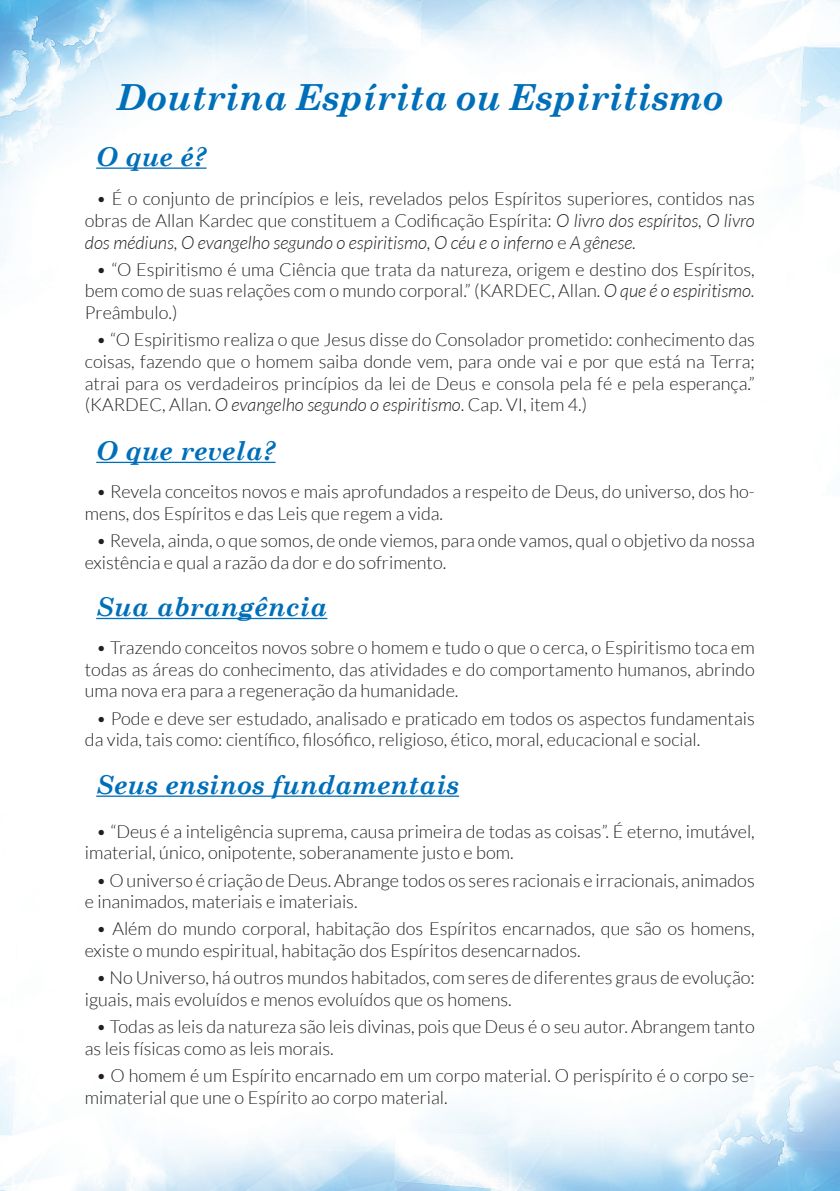
<style>
.page{position:relative;width:840px;height:1191px;background:#fff}
.page>*{position:absolute;margin:0;border:0;box-sizing:border-box;transform-origin:0 0}
.texto_corrido{font:italic 700 36px "Century Schoolbook";color:#006fba}
.texto_corrido-2{font:italic 700 26px "Century Schoolbook";color:#006fba}
.texto_corrido-3{font:300 18px/21.6px "Lato";color:#231f20}
.s1{font-style:italic}
</style>
<div class="page">
<img style="left:0;top:0;width:839px;height:1191px">
<hr style="left:96px;top:167px;width:110px;height:2px;background:#006fba">
<hr style="left:96px;top:462px;width:179px;height:1px;background:#006fba">
<hr style="left:96px;top:618px;width:231px;height:1px;background:#006fba">
<hr style="left:96px;top:795px;width:363px;height:2px;background:#006fba">
<p class="texto_corrido" style="left:116px;top:69px;width:608px">Doutrina Espírita ou Espiritismo</p>
<p class="texto_corrido-2" style="left:96px;top:136px;width:112px">O que é?</p>
<p class="texto_corrido-3" style="left:85px;top:188px;width:671px;text-align:justify;text-indent:11px">• É o conjunto de princípios e leis, revelados pelos Espíritos superiores, contidos nas obras de Allan Kardec que constituem a Codificação Espírita: <span class="s1">O livro dos espíritos, O livro dos médiuns, O evangelho segundo o espiritismo, O céu e o inferno</span> e <span class="s1">A gênese.</span></p>
<p class="texto_corrido-3" style="left:85px;top:259px;width:671px;text-align:justify;text-indent:11px">• “O Espiritismo é uma Ciência que trata da natureza, origem e destino dos Espíritos, bem como de suas relações com o mundo corporal.” (KARDEC, Allan. <span class="s1">O que é o espiritismo.<br></span>Preâmbulo.)</p>
<p class="texto_corrido-3" style="left:85px;top:329px;width:671px;text-align:justify;text-indent:11px">• “O Espiritismo realiza o que Jesus disse do Consolador prometido: conhecimento das coisas, fazendo que o homem saiba donde vem, para onde vai e por que está na Terra; atrai para os verdadeiros princípios da lei de Deus e consola pela fé e pela esperança.” (KARDEC, Allan. <span class="s1">O evangelho segundo o espiritismo</span>. Cap. VI, item 4.)</p>
<p class="texto_corrido-2" style="left:96px;top:430px;width:181px">O que revela?</p>
<p class="texto_corrido-3" style="left:85px;top:481px;width:671px;text-indent:11px">• Revela conceitos novos e mais aprofundados a respeito de Deus, do universo, dos ho&shy;mens, dos Espíritos e das Leis que regem a vida.</p>
<p class="texto_corrido-3" style="left:85px;top:530px;width:671px;text-indent:11px">• Revela, ainda, o que somos, de onde viemos, para onde vamos, qual o objetivo da nossa existência e qual a razão da dor e do sofrimento.</p>
<p class="texto_corrido-2" style="left:96px;top:586px;width:232px">Sua abrangência</p>
<p class="texto_corrido-3" style="left:85px;top:637px;width:671px;text-align:justify;text-indent:11px">• Trazendo conceitos novos sobre o homem e tudo o que o cerca, o Espiritismo toca em todas as áreas do conhecimento, das atividades e do comportamento humanos, abrindo uma nova era para a regeneração da humanidade.</p>
<p class="texto_corrido-3" style="left:85px;top:707px;width:671px;text-indent:11px">• Pode e deve ser estudado, analisado e praticado em todos os aspectos fundamentais da vida, tais como: científico, filosófico, religioso, ético, moral, educacional e social.</p>
<p class="texto_corrido-2" style="left:96px;top:764px;width:364px">Seus ensinos fundamentais</p>
<p class="texto_corrido-3" style="left:85px;top:820px;width:671px;text-indent:11px">• “Deus é a inteligência suprema, causa primeira de todas as coisas”. É eterno, imutável, imaterial, único, onipotente, soberanamente justo e bom.</p>
<p class="texto_corrido-3" style="left:85px;top:869px;width:671px;text-indent:11px">• O universo é criação de Deus. Abrange todos os seres racionais e irracionais, animados e inanimados, materiais e imateriais.</p>
<p class="texto_corrido-3" style="left:85px;top:918px;width:671px;text-indent:11px">• Além do mundo corporal, habitação dos Espíritos encarnados, que são os homens, existe o mundo espiritual, habitação dos Espíritos desencarnados.</p>
<p class="texto_corrido-3" style="left:85px;top:967px;width:671px;text-indent:11px">• No Universo, há outros mundos habitados, com seres de diferentes graus de evolução: iguais, mais evoluídos e menos evoluídos que os homens.</p>
<p class="texto_corrido-3" style="left:85px;top:1016px;width:671px;text-indent:11px">• Todas as leis da natureza são leis divinas, pois que Deus é o seu autor. Abrangem tanto as leis físicas como as leis morais.</p>
<p class="texto_corrido-3" style="left:85px;top:1064px;width:671px;text-indent:11px">• O homem é um Espírito encarnado em um corpo material. O perispírito é o corpo se&shy;mimaterial que une o Espírito ao corpo material.</p>
</div>
